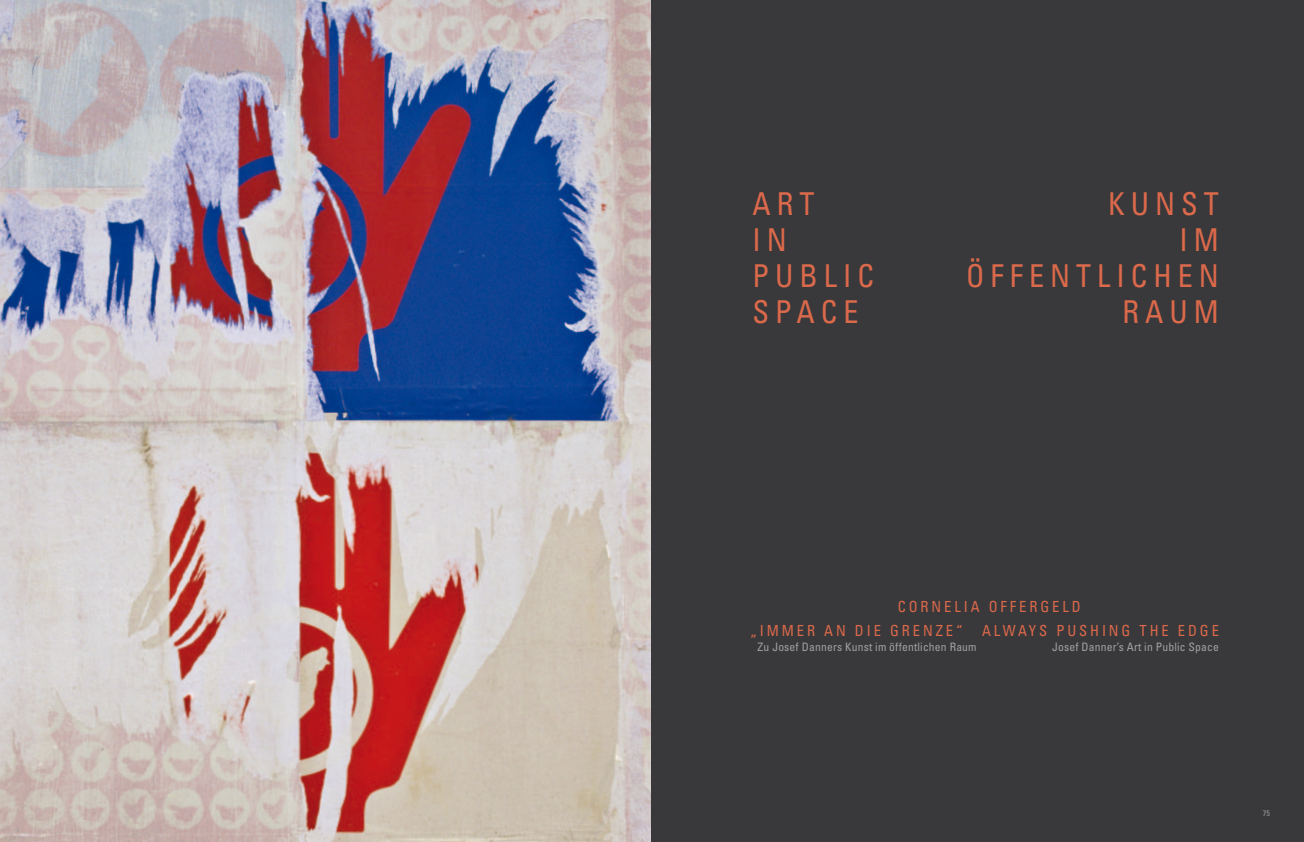
<style>
.page{position:relative;width:1304px;height:842px;background:#39383a}
.page>*{position:absolute;margin:0;border:0;box-sizing:border-box;transform-origin:0 0}
.t1{font:condensed 31.5px/36px "Univers LT Std";letter-spacing:.2em;color:#db694b;scale:.95 1}
.t2{font:condensed 15.3px "Univers LT Std";letter-spacing:.2em;color:#db694b;scale:.95 1}
.t3{font:condensed 11.6px "Univers LT Std";letter-spacing:.015em;color:#9fa1a2}
.t4{font:condensed 8px "Univers LT Std";color:#989a9c}
</style>
<div class="page">
<img style="left:0;top:0;width:650px;height:842px">
<h1 class="t1" style="left:753px;top:185px;width:126px">AR T<br>IN<br>P UBLIC<br>SPACE</h1>
<h1 class="t1" style="left:966px;top:185px;width:267px;text-align:right">KUNST<br>IM<br>ÖFFENTLIC HEN<br>RAUM</h1>
<h2 class="t2" style="left:898px;top:597px;width:192px">COR NELIA O FFERG ELD</h2>
<h2 class="t2" style="left:750px;top:621px;width:225px">„IMMER AN D IE GR ENZ E“</h2>
<h2 class="t2" style="left:982px;top:621px;width:251px">ALWAYS PUSHING THE EDG E</h2>
<p class="t3" style="left:1052px;top:640px;width:168px">JOSEF DANNER’S ART IN PUBLIC SPACE</p>
<p class="t3" style="left:758px;top:640px;width:221px">ZU JOSEF DANNERS KUNST IM ÖFFENTLICHEN RAUM</p>
<p class="t4" style="left:1263px;top:808px;width:9px">75</p>
</div>
